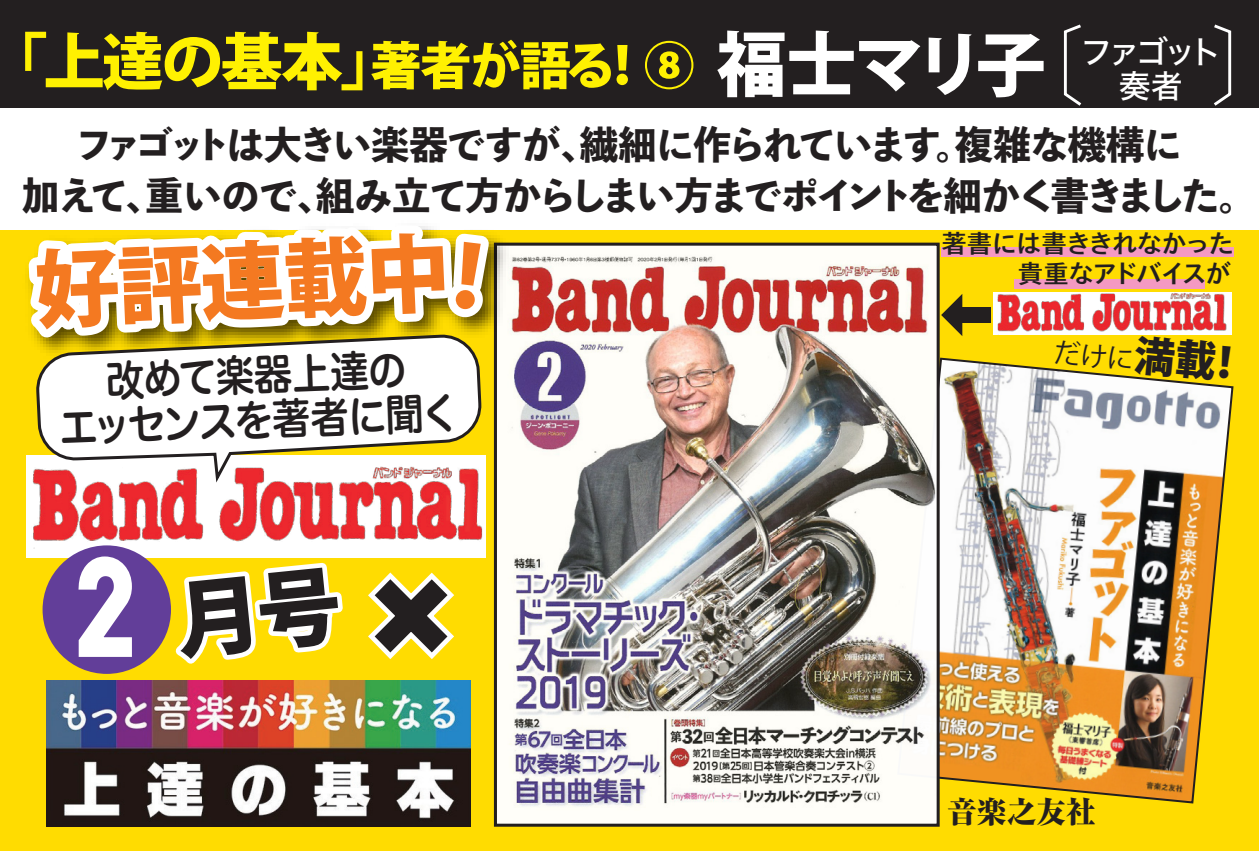
<style>
.page{position:relative;width:1259px;height:851px;background:#fff}
.page>*{position:absolute;margin:0;border:0;box-sizing:border-box;transform-origin:0 0}
.t1{font:700 131.1px "DIN Alternate";color:#fff;scale:.91 1}
.t2{font:800 61.8px "Koz Go Pr 6 N";letter-spacing:-.035em;color:#fff101}
.t3{font:42.6px/45px "Hira Maru Std W6";color:#231f20;text-align:center;scale:.9 1}
.t4{font:800 38.4px/51px "Toppan Bunkyu Midashi Gothic Std N";letter-spacing:-.065em;color:#231f20;text-align:center}
.t5{font:31.8px "Hira Kaku Pro N W5";color:#fff}
.t6{font:800 expanded 29.7px "Ryumin Pro";color:#231f20}
.t7{font:27px "Koz Go Pr 6 N";color:#231f20}
.t8{font:25.5px/29.7px "TB Go Std DB C8";letter-spacing:-.06em;color:#231f20}
.s1{font-size:51px}
.s2{font-size:70.2px;color:#fff}
.s3{font-weight:800;font-size:41.1px}
</style>
<div class="page">
<div style="left:0;top:230px;width:1259px;height:620px;background:#ffdc01"></div>
<div style="left:0;top:0;width:1259px;height:107px;background:#231f20"></div>
<img style="left:138px;top:680px;width:332px;height:146px">
<div style="left:941px;top:247px;width:292px;height:10px;background:#f499c2"></div>
<div style="left:1014px;top:279px;width:191px;height:9px;background:#f499c2"></div>
<img style="left:939px;top:356px;width:295px;height:448px">
<img style="left:498px;top:246px;width:437px;height:576px">
<div style="left:26px;top:455px;width:459px;height:102px;background:#fff"></div>
<img style="left:138px;top:463px;width:348px;height:85px">
<div style="left:43px;top:545px;width:128px;height:128px;background:#623e99;border-radius:50%"></div>
<div style="left:494px;top:242px;width:445px;height:584px;border:3px solid #231f20"></div>
<img style="left:493px;top:241px;width:24px;height:126px">
<svg style="left:26px;top:257px;width:112px;height:570px"></svg>
<svg style="left:1210px;top:24px;width:22px;height:84px"></svg>
<svg style="left:1062px;top:24px;width:22px;height:84px"></svg>
<svg style="left:36px;top:335px;width:445px;height:152px"></svg>
<img style="left:995px;top:292px;width:234px;height:43px">
<svg style="left:941px;top:294px;width:21px;height:42px"></svg>
<div style="left:959px;top:307px;width:31px;height:16px;background:#231f20"></div>
<svg style="left:37px;top:226px;width:463px;height:118px"></svg>
<svg style="left:73px;top:553px;width:62px;height:107px"></svg>
<svg style="left:164px;top:557px;width:309px;height:107px"></svg>
<h2 class="t2" style="left:-14px;top:27px;width:1237px">「上達の基本」<span class="s1">著者が語る！⑧</span> <span class="s2">福士マリ子</span> <sup>ファゴット</sup></h2>
<p class="t5" style="left:1119px;top:58px;width:65px">奏者</p>
<p class="t4" style="left:22px;top:117px;width:1236px">ファゴットは大きい楽器ですが、繊細に作られています。複雑な機構に<br>加えて、重いので、組み立て方からしまい方までポイントを細かく書きました。</p>
<p class="t3" style="left:57px;top:360px;width:446px;rotate:-2deg">改めて楽器上達の<br>エッセンスを著者に聞く</p>
<h1 class="t1" style="left:78px;top:507px;width:64px">2</h1>
<p class="t8" style="left:941px;top:229px;width:294px">著書には書ききれなかった　　　貴重なアドバイスが</p>
<p class="t7" style="left:1055px;top:337px;width:194px;rotate:5deg">だけに<span class="s3">満載！</span></p>
<p class="t6" style="left:947px;top:787px;width:150px">音楽之友社</p>
</div>
